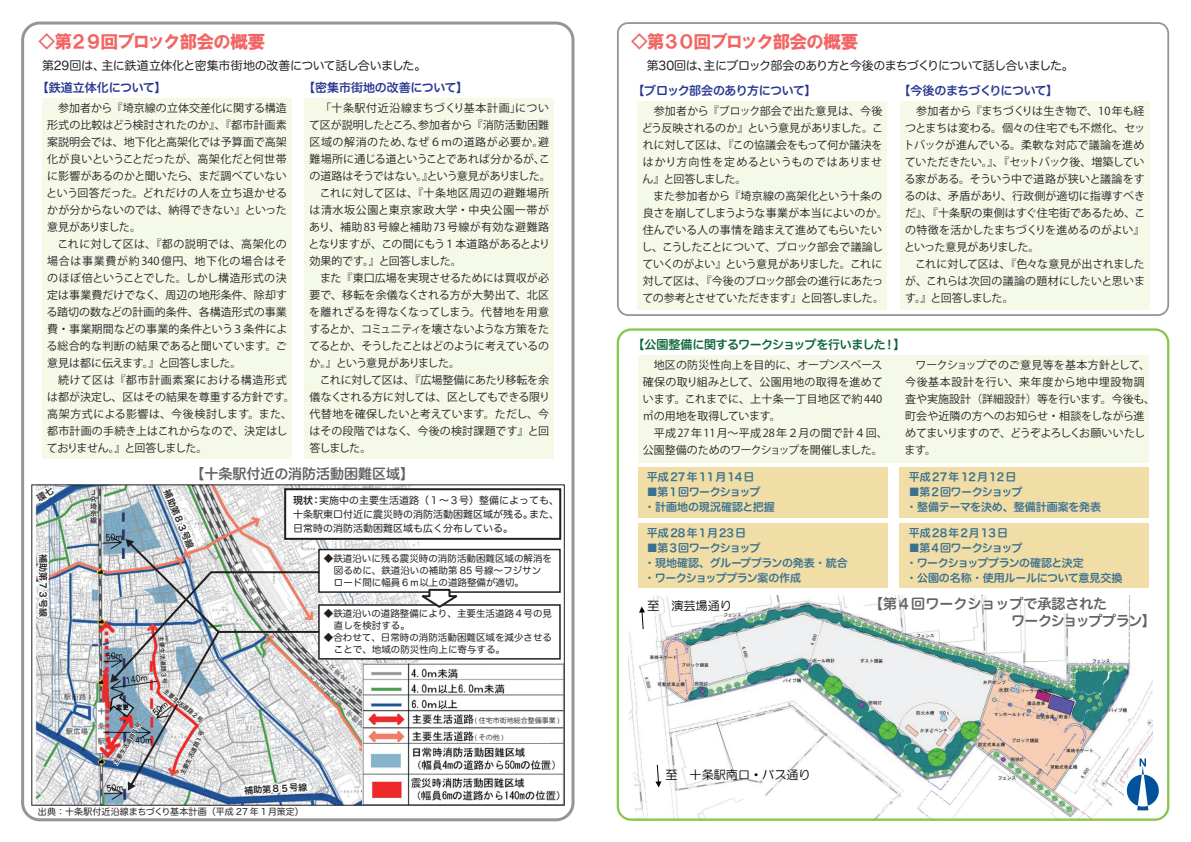
<style>
.page{position:relative;width:1191px;height:842px;background:#fff}
.page>*{position:absolute;margin:0;border:0;box-sizing:border-box;transform-origin:0 0}
.t1{font:18px "HG Soei Kakugothic UB";letter-spacing:-.1em;color:#f16664}
.t2{font:14px/17px "Hira Maru Std N W6";color:#636366}
.t3{font:12px "Hira Maru Std N W4";letter-spacing:-.07em;color:#231f20}
.t4{font:12px "Hira Maru Std N W4";letter-spacing:-.025em;color:#231f20}
.t5{font:12px "Hira Maru Std N W6";letter-spacing:-.055em;color:#283890}
.t6{font:12px "Hira Maru Std N W6";letter-spacing:-.01em;color:#283890}
.t7{font:12px "Hira Maru Std N W6";letter-spacing:-.04em;color:#0c6638}
.t8{font:12px "HG Maru Gothic MPRO";color:#030303}
.t9{font:11px/17px "Koz Go Pr 6 N";color:#231f20;text-align:justify}
.t10{font:11px/17px "Koz Go Pr 6 N";letter-spacing:-.02em;color:#231f20;text-align:center}
.t11{font:11px/15px "Hira Maru Std N W6";letter-spacing:-.025em;color:#3a718f}
.t12{font:11px "Koz Go Pr 6 N";letter-spacing:.02em;color:#231f20}
.t13{font:11px "Koz Go Pr 6 N";letter-spacing:.05em;color:#231f20}
.t14{font:11px "Koz Go Pr 6 N";letter-spacing:-.04em;color:#231f20}
.t15{font:11px "Koz Go Pr 6 N";letter-spacing:.035em;color:#231f20}
.t16{font:11px "Koz Go Pr 6 N";letter-spacing:-.065em;color:#231f20}
.t17{font:11px "Koz Go Pr 6 N";letter-spacing:-.05em;color:#231f20}
.t18{font:11px "Koz Go Pr 6 N";letter-spacing:-.055em;color:#231f20}
.t19{font:11px "Koz Go Pr 6 N";letter-spacing:.055em;color:#231f20}
.t20{font:11px "Koz Go Pr 6 N";letter-spacing:.04em;color:#231f20}
.t21{font:11px "Hira Maru Std N W6";color:#3a718f}
.t22{font:11px "Koz Go Pr 6 N";letter-spacing:-.085em;color:#231f20}
.t23{font:11px "Hira Maru Std N W6";letter-spacing:.1em;color:#3a718f}
.t24{font:11px "Hira Maru Std N W6";letter-spacing:.095em;color:#3a718f}
.t25{font:10px/14px "Hira Maru Std N W4";color:#231f20;text-align:justify}
.t26{font:9.5px/12px "Hira Maru Std N W4";color:#231f20}
.t27{font:9px "Hira Maru Std W4";color:#231f20}
.t28{font:9px "Hira Maru Std N W6";color:#231f20}
.t29{font:7px "Koz Go Pro";color:#231f20}
.t30{font:7px/7px "Hira Maru Std N W6";color:#231f20}
.t31{font:6px "Hira Maru Std N W6";color:#231f20}
.s1{font-family:"Hira Maru Std N W6"}
</style>
<div class="page">
<div style="left:617px;top:22px;width:552px;height:294px;border:2px solid #939598;border-radius:10px"></div>
<img style="left:321px;top:486px;width:99px;height:317px">
<img style="left:629px;top:596px;width:523px;height:222px">
<svg style="left:655px;top:764px;width:6px;height:23px"></svg>
<svg style="left:639px;top:606px;width:6px;height:24px"></svg>
<svg style="left:1119px;top:711px;width:46px;height:107px"></svg>
<img style="left:363px;top:664px;width:199px;height:139px">
<div style="left:475px;top:716px;width:86px;height:10px;background:#fff"></div>
<div style="left:475px;top:733px;width:74px;height:9px;background:#fff"></div>
<div style="left:284px;top:488px;width:277px;height:52px;background:#fff;border:2px solid #231f20"></div>
<div style="left:318px;top:549px;width:243px;height:44px;background:#fff;border:2px solid #231f20"></div>
<div style="left:318px;top:604px;width:243px;height:56px;background:#fff;border:2px solid #231f20"></div>
<svg style="left:421px;top:588px;width:37px;height:20px"></svg>
<div style="left:616px;top:328px;width:553px;height:493px;border:2px solid #89c650;border-radius:13px"></div>
<div style="left:42px;top:99px;width:249px;height:360px;background:#f4f9e8"></div>
<div style="left:304px;top:99px;width:250px;height:360px;background:#f4f9e8"></div>
<div style="left:637px;top:102px;width:250px;height:208px;background:#f4f9e8"></div>
<div style="left:900px;top:102px;width:249px;height:208px;background:#f4f9e8"></div>
<div style="left:638px;top:355px;width:511px;height:107px;background:#f4f9e8"></div>
<div style="left:637px;top:467px;width:250px;height:51px;background:#f1dda6"></div>
<div style="left:899px;top:467px;width:250px;height:51px;background:#f1dda6"></div>
<div style="left:637px;top:523px;width:250px;height:64px;background:#f1dda6"></div>
<div style="left:899px;top:523px;width:250px;height:64px;background:#f1dda6"></div>
<svg style="left:21px;top:465px;width:300px;height:357px"></svg>
<h1 class="t1" style="left:38px;top:32px;width:229px">◇第２９回ブロック部会の概要</h1>
<h1 class="t1" style="left:630px;top:32px;width:230px">◇第３０回ブロック部会の概要</h1>
<p class="t4" style="left:42px;top:56px;width:386px">第29回は、主に鉄道立体化と密集市街地の改善について話し合いました。</p>
<p class="t3" style="left:646px;top:56px;width:428px">第30回は、主にブロック部会のあり方と今後のまちづくりについて話し合いました。</p>
<p class="t6" style="left:37px;top:79px;width:131px">【鉄道立体化について】</p>
<p class="t9" style="left:46px;top:100px;width:242px;text-indent:12px">参加者から『埼京線の立体交差化に関する構造形式の比較はどう検討されたのか』、『都市計画素案説明会では、地下化と高架化では予算面で高架化が良いということだったが、高架化だと何世帯に影響があるのかと聞いたら、まだ調べていないという回答だった。どれだけの人を立ち退かせるかが分からないのでは、納得できない』といった意見がありました。</p>
<p class="t9" style="left:46px;top:236px;width:242px;text-indent:11px">これに対して区は、『都の説明では、高架化の場合は事業費が約340億円、地下化の場合はそのほぼ倍ということでした。しかし構造形式の決定は事業費だけでなく、周辺の地形条件、除却する踏切の数などの計画的条件、各構造形式の事業費・事業期間などの事業的条件という３条件による総合的な判断の結果であると聞いています。ご意見は都に伝えます。』と回答しました。</p>
<p class="t9" style="left:47px;top:372px;width:250px;text-align:left;text-indent:11px">続けて区は『都市計画素案における構造形式は都が決定し、区はその結果を尊重する方針です。高架方式による影響は、今後検討します。また、都市計画の手続き上はこれからなので、決定はしておりません。』と回答しました。</p>
<p class="t6" style="left:303px;top:79px;width:167px">【密集市街地の改善について】</p>
<p class="t19" style="left:320px;top:102px;width:230px">「十条駅付近沿線まちづくり基本計画」につい</p>
<p class="t9" style="left:309px;top:117px;width:241px">て区が説明したところ、参加者から『消防活動困難</p>
<p class="t13" style="left:309px;top:136px;width:241px">区域の解消のため、なぜ６ｍの道路が必要か。避</p>
<p class="t9" style="left:309px;top:151px;width:242px">難場所に通じる道ということであれば分かるが、こ</p>
<p class="t10" style="left:309px;top:168px;width:243px">の道路はそうではない。』という意見がありました。</p>
<p class="t20" style="left:320px;top:187px;width:231px">これに対して区は、『十条地区周辺の避難場所</p>
<p class="t13" style="left:309px;top:204px;width:241px">は清水坂公園と東京家政大学・中央公園一帯が</p>
<p class="t15" style="left:309px;top:221px;width:241px">あり、補助83号線と補助73号線が有効な避難路</p>
<p class="t14" style="left:308px;top:238px;width:243px">となりますが、この間にもう１本道路があるとより</p>
<p class="t14" style="left:309px;top:255px;width:154px">効果的です。』と回答しました。</p>
<p class="t9" style="left:320px;top:270px;width:230px">また『東口広場を実現させるためには買収が必</p>
<p class="t9" style="left:309px;top:287px;width:241px">要で、移転を余儀なくされる方が大勢出て、北区</p>
<p class="t12" style="left:309px;top:306px;width:241px">を離れざるを得なくなってしまう。代替地を用意</p>
<p class="t16" style="left:309px;top:323px;width:241px">するとか、コミュニティを壊さないような方策をた</p>
<p class="t17" style="left:309px;top:340px;width:241px">てるとか、そうしたことはどのように考えているの</p>
<p class="t22" style="left:309px;top:357px;width:152px">か。』という意見がありました。</p>
<p class="t9" style="left:320px;top:372px;width:231px">これに対して区は、『広場整備にあたり移転を余</p>
<p class="t18" style="left:309px;top:391px;width:242px">儀なくされる方に対しては、区としてもできる限り</p>
<p class="t9" style="left:309px;top:406px;width:241px">代替地を確保したいと考えています。ただし、今</p>
<p class="t12" style="left:309px;top:425px;width:241px">はその段階ではなく、今後の検討課題です』と回</p>
<p class="t9" style="left:309px;top:440px;width:63px">答しました。</p>
<p class="t28" style="left:50px;top:554px;width:64px;rotate:90deg">補助第７３号線</p>
<p class="t30" style="left:90px;top:489px;width:8px">Ｊ<br>Ｒ埼京線</p>
<p class="t31" style="left:111px;top:762px;width:50px;rotate:-59deg">主要生活道路４号</p>
<p class="t2" style="left:190px;top:466px;width:225px">【十条駅付近の消防活動困難区域】</p>
<p class="t28" style="left:173px;top:487px;width:64px;rotate:67deg">補助第８３号線</p>
<p class="t31" style="left:166px;top:635px;width:49px;rotate:86deg">主要生活道路３号</p>
<p class="t31" style="left:168px;top:687px;width:49px;rotate:39deg">主要生活道路２号</p>
<p class="t31" style="left:178px;top:772px;width:49px;rotate:-64deg">主要生活道路１号</p>
<p class="t25" style="left:293px;top:493px;width:267px"><span class="s1">現状：</span>実施中の主要生活道路（１～３号）整備によっても、十条駅東口付近に震災時の消防活動困難区域が残る。また、日常時の消防活動困難区域も広く分布している。</p>
<p class="t26" style="left:334px;top:552px;width:219px;text-indent:-10px">◆鉄道沿いに残る震災時の消防活動困難区域の解消を図るめに、鉄道沿いの補助第 85 号線～フジサンロード間に幅員６ｍ以上の道路整備が適切。</p>
<p class="t26" style="left:334px;top:608px;width:219px;text-indent:-10px">◆鉄道沿いの道路整備により、主要生活道路４号の見直しを検討する。</p>
<p class="t26" style="left:334px;top:632px;width:219px;text-indent:-10px">◆合わせて、日常時の消防活動困難区域を減少させることで、地域の防災性向上に寄与する。</p>
<p class="t28" style="left:244px;top:783px;width:65px;rotate:-3deg">補助第８５号線</p>
<p class="t29" style="left:475px;top:716px;width:86px">( 住宅市街地総合整備事業 )</p>
<p class="t29" style="left:475px;top:733px;width:30px">( その他 )</p>
<p class="t27" style="left:38px;top:804px;width:267px">出典：十条駅付近沿線まちづくり基本計画（平成 27 年 1 月策定）</p>
<p class="t5" style="left:632px;top:82px;width:185px">【ブロック部会のあり方について】</p>
<p class="t5" style="left:898px;top:82px;width:161px">【今後のまちづくりについて】</p>
<p class="t9" style="left:642px;top:103px;width:243px;text-indent:12px">参加者から『ブロック部会で出た意見は、今後どう反映されるのか』という意見がありました。これに対して区は、『この協議会をもって何か議決をはかり方向性を定めるというものではありません』と回答しました。</p>
<p class="t10" style="left:641px;top:188px;width:248px">また参加者から『埼京線の高架化という十条の<br>良さを崩してしまうような事業が本当によいのか。住んでいる人の事情を踏まえて進めてもらいたいし、こうしたことについて、ブロック部会で議論していくのがよい』という意見がありました。これに対して区は、『今後のブロック部会の進行にあたっての参考とさせていただきます』と回答しました。</p>
<p class="t9" style="left:903px;top:103px;width:244px;text-indent:13px">参加者から『まちづくりは生き物で、10年も経つとまちは変わる。個々の住宅でも不燃化、セットバックが進んでいる。柔軟な対応で議論を進めていただきたい。』、『セットバック後、増築している家がある。そういう中で道路が狭いと議論をするのは、矛盾があり、行政側が適切に指導すべきだ』、『十条駅の東側はすぐ住宅街であるため、この特徴を活かしたまちづくりを進めるのがよい』といった意見がありました。</p>
<p class="t9" style="left:905px;top:256px;width:241px;text-indent:10px">これに対して区は、『色々な意見が出されましたが、これらは次回の議論の題材にしたいと思います。』と回答しました。</p>
<p class="t7" style="left:632px;top:335px;width:274px">【公園整備に関するワークショップを行いました！】</p>
<p class="t9" style="left:643px;top:357px;width:241px;text-indent:11px">地区の防災性向上を目的に、オープンスペース確保の取り組みとして、公園用地の取得を進めています。これまでに、上十条一丁目地区で約 440㎡の用地を取得しています。</p>
<p class="t9" style="left:643px;top:425px;width:247px;text-indent:11px">平成27年11月～平成28年２月の間で計４回、公園整備のためのワークショップを開催しました。</p>
<p class="t23" style="left:647px;top:469px;width:109px">平成27年11月14日</p>
<p class="t11" style="left:644px;top:485px;width:132px">■第１回ワークショップ<br>・計画地の現況確認と把握</p>
<p class="t21" style="left:647px;top:524px;width:101px">平成28年１月23日</p>
<p class="t11" style="left:644px;top:540px;width:205px">■第３回ワークショップ<br>・現地確認、グループプランの発表・統合・ワークショッププラン案の作成</p>
<p class="t9" style="left:904px;top:357px;width:252px;text-align:left;text-indent:11px">ワークショップでのご意見等を基本方針として、今後基本設計を行い、来年度から地中埋設物調査や実施設計（詳細設計）等を行います。今後も、町会や近隣の方へのお知らせ・相談をしながら進めてまいりますので、どうぞよろしくお願いいたします。</p>
<p class="t24" style="left:909px;top:469px;width:109px">平成27年12月12日</p>
<p class="t11" style="left:906px;top:485px;width:197px">■第２回ワークショップ<br>・整備テーマを決め、整備計画案を発表</p>
<p class="t21" style="left:909px;top:524px;width:101px">平成28年２月13日</p>
<p class="t11" style="left:906px;top:540px;width:218px">■第４回ワークショップ<br>・ワークショッププランの確認と決定<br>・公園の名称・使用ルールについて意見交換</p>
<p class="t8" style="left:647px;top:599px;width:86px">至 演芸場通り</p>
<p class="t8" style="left:665px;top:768px;width:147px">至 十条駅南口・バス通り</p>
<p class="t2" style="left:1011px;top:595px;width:146px;text-indent:-142px">【第４回ワークショップで承認された　　　ワークショッププラン】</p>
</div>
